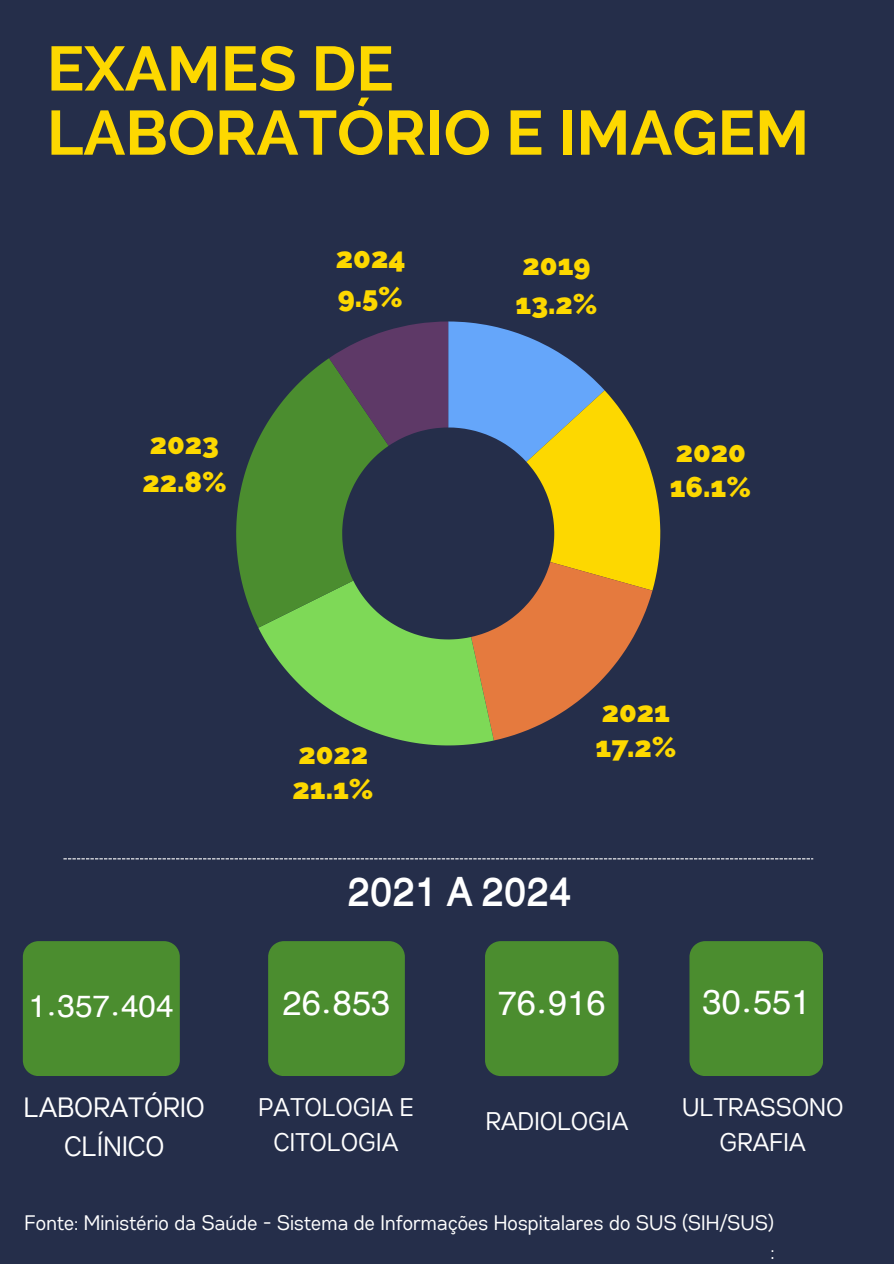
<style>
.page{position:relative;width:894px;height:1264px;background:#fff}
.page>*{position:absolute;margin:0;border:0;box-sizing:border-box;transform-origin:0 0}
.t1{font:700 62.4px/64.2px "Raleway";color:#fdd800}
.t2{font:700 40.5px "XM Yekan";color:#fff}
.t3{font:34.5px "XM Yekan";color:#fff}
.t4{font:31.5px "XM Yekan";color:#fff}
.t5{font:800 28.95px/35.1px "Raleway";color:#fdd800}
.t6{font:27.9px/38.2px "Gabriel Sans Cond";color:#fff;text-align:center}
.t7{font:25.5px/34.8px "Gabriel Sans Cond";color:#fff;text-align:center}
.t8{font:21px "Gabriel Sans Cond";color:#fff}
</style>
<div class="page">
<div style="left:0;top:0;width:893px;height:1263px;background:#252e4a"></div>
<svg style="left:236px;top:321px;width:424px;height:424px"></svg>
<svg style="left:63px;top:858px;width:750px;height:1px"></svg>
<div style="left:23px;top:941px;width:157px;height:135px;background:#4b8d2f"></div>
<div style="left:268px;top:941px;width:136px;height:135px;background:#4b8d2f"></div>
<div style="left:485px;top:941px;width:133px;height:135px;background:#4b8d2f"></div>
<div style="left:689px;top:941px;width:134px;height:134px;background:#4b8d2f"></div>
<h1 class="t1" style="left:47px;top:36px;width:763px">EXAMES DE<br>LABORATÓRIO E IMAGEM</h1>
<h3 class="t5" style="left:142px;top:424px;width:86px;line-height:38.5px">2023<br>22.8%</h3>
<h3 class="t5" style="left:336px;top:239px;width:71px;line-height:38.5px">2024<br>9.5%</h3>
<h3 class="t5" style="left:515px;top:245px;width:83px;line-height:39.3px">2019<br>13.2%</h3>
<h3 class="t5" style="left:669px;top:434px;width:83px">2020<br>16.1%</h3>
<h3 class="t4" style="left:29px;top:983px;width:146px">1.357.404</h3>
<h3 class="t6" style="left:24px;top:1090px;width:183px">LABORATÓRIO<br>CLÍNICO</h3>
<h3 class="t5" style="left:292px;top:736px;width:82px">2022<br>21.1%</h3>
<h3 class="t5" style="left:595px;top:693px;width:82px">2021<br>17.2%</h3>
<h2 class="t2" style="left:347px;top:862px;width:225px">2021 A 2024</h2>
<h3 class="t3" style="left:282px;top:978px;width:109px">26.853</h3>
<h3 class="t3" style="left:497px;top:978px;width:109px">76.916</h3>
<h4 class="t3" style="left:702px;top:976px;width:109px">30.551</h4>
<h4 class="t7" style="left:259px;top:1091px;width:157px">PATOLOGIA E<br>CITOLOGIA</h4>
<p class="t7" style="left:486px;top:1104px;width:144px">RADIOLOGIA</p>
<p class="t7" style="left:682px;top:1091px;width:163px">ULTRASSONO<br>GRAFIA</p>
<h4 class="t8" style="left:25px;top:1213px;width:751px">Fonte: Ministério da Saúde - Sistema de Informações Hospitalares do SUS (SIH/SUS)</h4>
<h4 class="t8" style="left:770px;top:1242px;width:5px">:</h4>
</div>
